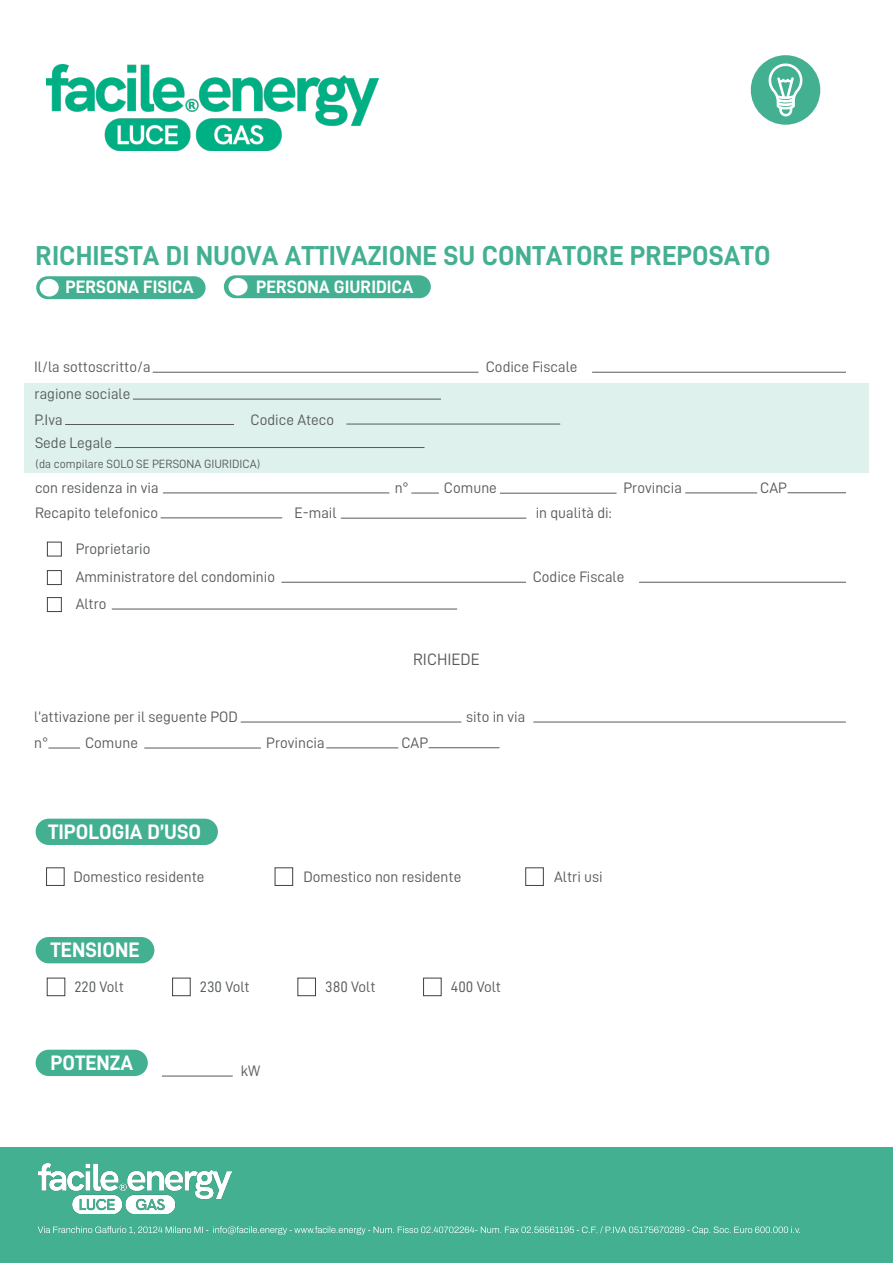
<style>
.page{position:relative;width:893px;height:1263px;background:#fff}
.page>*{position:absolute;margin:0;border:0;box-sizing:border-box;transform-origin:0 0}
.t1{font:27.45px "D DIN Bold";color:#43b091}
.t2{font:21px "D DIN Bold";color:#fff}
.t3{font:600 21px "Archivo";color:#fff}
.t4{font:18px "D DIN Bold";color:#fff}
.t5{font:16.5px "D DIN";color:#575b5b}
.t6{font:15.15px/27.5px "D DIN";color:#575b5b}
.t7{font:12px "D DIN";color:#575b5b}
</style>
<div class="page">
<div style="left:0;top:1147px;width:893px;height:116px;background:#43b091"></div>
<div style="left:24px;top:384px;width:845px;height:89px;background:#dff1ec"></div>
<img style="left:47px;top:64px;width:331px;height:87px">
<img style="left:38px;top:1163px;width:194px;height:51px">
<svg style="left:38px;top:1226px;width:762px;height:8px"></svg>
<hr style="left:592px;top:372px;width:254px;height:1px;background:#575b5b">
<hr style="left:65px;top:424px;width:169px;height:1px;background:#575b5b">
<hr style="left:500px;top:493px;width:117px;height:1px;background:#575b5b">
<hr style="left:133px;top:399px;width:308px;height:1px;background:#575b5b">
<hr style="left:346px;top:424px;width:214px;height:1px;background:#575b5b">
<hr style="left:115px;top:447px;width:309px;height:1px;background:#575b5b">
<hr style="left:163px;top:493px;width:226px;height:1px;background:#575b5b">
<svg style="left:411px;top:493px;width:28px;height:1px"></svg>
<hr style="left:685px;top:493px;width:72px;height:1px;background:#575b5b">
<hr style="left:788px;top:492px;width:58px;height:1px;background:#575b5b">
<hr style="left:153px;top:372px;width:325px;height:1px;background:#575b5b">
<div style="left:224px;top:275px;width:207px;height:23px;background:#43b091;border-radius:11px"></div>
<div style="left:36px;top:276px;width:170px;height:23px;background:#43b091;border-radius:11px"></div>
<div style="left:40px;top:279px;width:19px;height:17px;background:#fff;border-radius:50%"></div>
<div style="left:228px;top:278px;width:20px;height:18px;background:#fff;border-radius:50%"></div>
<div style="left:751px;top:55px;width:69px;height:70px;background:#43b091;border-radius:50%"></div>
<svg style="left:768px;top:63px;width:34px;height:54px"></svg>
<hr style="left:161px;top:518px;width:121px;height:1px;background:#575b5b">
<hr style="left:341px;top:518px;width:185px;height:1px;background:#575b5b">
<hr style="left:144px;top:748px;width:117px;height:1px;background:#575b5b">
<hr style="left:533px;top:722px;width:313px;height:1px;background:#575b5b">
<hr style="left:48px;top:748px;width:32px;height:1px;background:#575b5b">
<hr style="left:326px;top:748px;width:72px;height:1px;background:#575b5b">
<hr style="left:429px;top:747px;width:70px;height:1px;background:#575b5b">
<hr style="left:241px;top:722px;width:220px;height:1px;background:#575b5b">
<div style="left:47px;top:542px;width:15px;height:14px;border:1px solid #414042"></div>
<div style="left:47px;top:597px;width:15px;height:15px;border:1px solid #414042"></div>
<div style="left:47px;top:570px;width:15px;height:15px;border:1px solid #414042"></div>
<hr style="left:281px;top:582px;width:245px;height:1px;background:#575b5b">
<hr style="left:639px;top:582px;width:207px;height:1px;background:#575b5b">
<hr style="left:112px;top:609px;width:345px;height:1px;background:#575b5b">
<div style="left:46px;top:867px;width:19px;height:19px;border:1px solid #414042"></div>
<div style="left:275px;top:867px;width:18px;height:19px;border:1px solid #414042"></div>
<div style="left:525px;top:867px;width:19px;height:19px;border:1px solid #414042"></div>
<div style="left:36px;top:819px;width:182px;height:26px;background:#43b091;border-radius:13px"></div>
<div style="left:36px;top:937px;width:118px;height:26px;background:#43b091;border-radius:13px"></div>
<div style="left:47px;top:978px;width:18px;height:18px;border:1px solid #414042"></div>
<div style="left:172px;top:978px;width:19px;height:18px;border:1px solid #414042"></div>
<div style="left:423px;top:978px;width:19px;height:18px;border:1px solid #414042"></div>
<div style="left:297px;top:978px;width:19px;height:18px;border:1px solid #414042"></div>
<div style="left:36px;top:1050px;width:112px;height:26px;background:#43b091;border-radius:13px"></div>
<hr style="left:162px;top:1076px;width:71px;height:1px;background:#575b5b">
<h1 class="t1" style="left:36px;top:240px;width:736px">RICHIESTA DI NUOVA ATTIVAZIONE SU CONTATORE PREPOSATO</h1>
<p class="t4" style="left:66px;top:277px;width:130px">PERSONA FISICA</p>
<p class="t4" style="left:256px;top:277px;width:158px">PERSONA GIURIDICA</p>
<p class="t6" style="left:34px;top:353px;width:118px">Il/la sottoscritto/a</p>
<p class="t6" style="left:486px;top:353px;width:93px">Codice Fiscale</p>
<p class="t6" style="left:35px;top:381px;width:97px;line-height:25.3px">ragione sociale<br>P.Iva</p>
<p class="t6" style="left:251px;top:406px;width:85px">Codice Ateco</p>
<p class="t6" style="left:35px;top:428px;width:78px">Sede Legale</p>
<p class="t6" style="left:35px;top:474px;width:125px">con residenza in via</p>
<p class="t6" style="left:395px;top:474px;width:16px">n°</p>
<p class="t6" style="left:444px;top:474px;width:54px">Comune</p>
<p class="t6" style="left:623px;top:474px;width:60px">Provincia</p>
<p class="t6" style="left:760px;top:474px;width:28px">CAP</p>
<p class="t7" style="left:36px;top:457px;width:226px">(da compilare SOLO SE PERSONA GIURIDICA)</p>
<p class="t6" style="left:35px;top:499px;width:125px">Recapito telefonico</p>
<p class="t6" style="left:295px;top:499px;width:44px">E-mail</p>
<p class="t6" style="left:76px;top:535px;width:201px">Proprietario<br>Amministratore del condominio<br>Altro</p>
<p class="t5" style="left:413px;top:650px;width:68px">RICHIEDE</p>
<p class="t6" style="left:536px;top:499px;width:78px">in qualità di:</p>
<p class="t6" style="left:533px;top:563px;width:93px">Codice Fiscale</p>
<p class="t6" style="left:34px;top:704px;width:205px;line-height:26px">l’attivazione per il seguente POD n°</p>
<p class="t6" style="left:85px;top:729px;width:54px">Comune</p>
<p class="t6" style="left:266px;top:729px;width:60px">Provincia</p>
<p class="t6" style="left:401px;top:729px;width:28px">CAP</p>
<p class="t6" style="left:466px;top:703px;width:61px">sito in via</p>
<h2 class="t2" style="left:48px;top:820px;width:155px">TIPOLOGIA D’USO</h2>
<h2 class="t3" style="left:62px;top:817px;width:182px">IPOLOGIA D’USO:</h2>
<p class="t6" style="left:73px;top:862px;width:133px">Domestico residente</p>
<p class="t6" style="left:303px;top:862px;width:159px">Domestico non residente</p>
<p class="t6" style="left:554px;top:862px;width:50px">Altri usi</p>
<h2 class="t2" style="left:51px;top:938px;width:90px">TENSIONE</h2>
<p class="t6" style="left:75px;top:973px;width:51px">220 Volt</p>
<p class="t6" style="left:200px;top:973px;width:51px">230 Volt</p>
<p class="t6" style="left:325px;top:973px;width:52px">380 Volt</p>
<p class="t6" style="left:451px;top:973px;width:52px">400 Volt</p>
<h2 class="t2" style="left:51px;top:1051px;width:84px">POTENZA</h2>
<p class="t6" style="left:241px;top:1057px;width:21px">kW</p>
</div>
